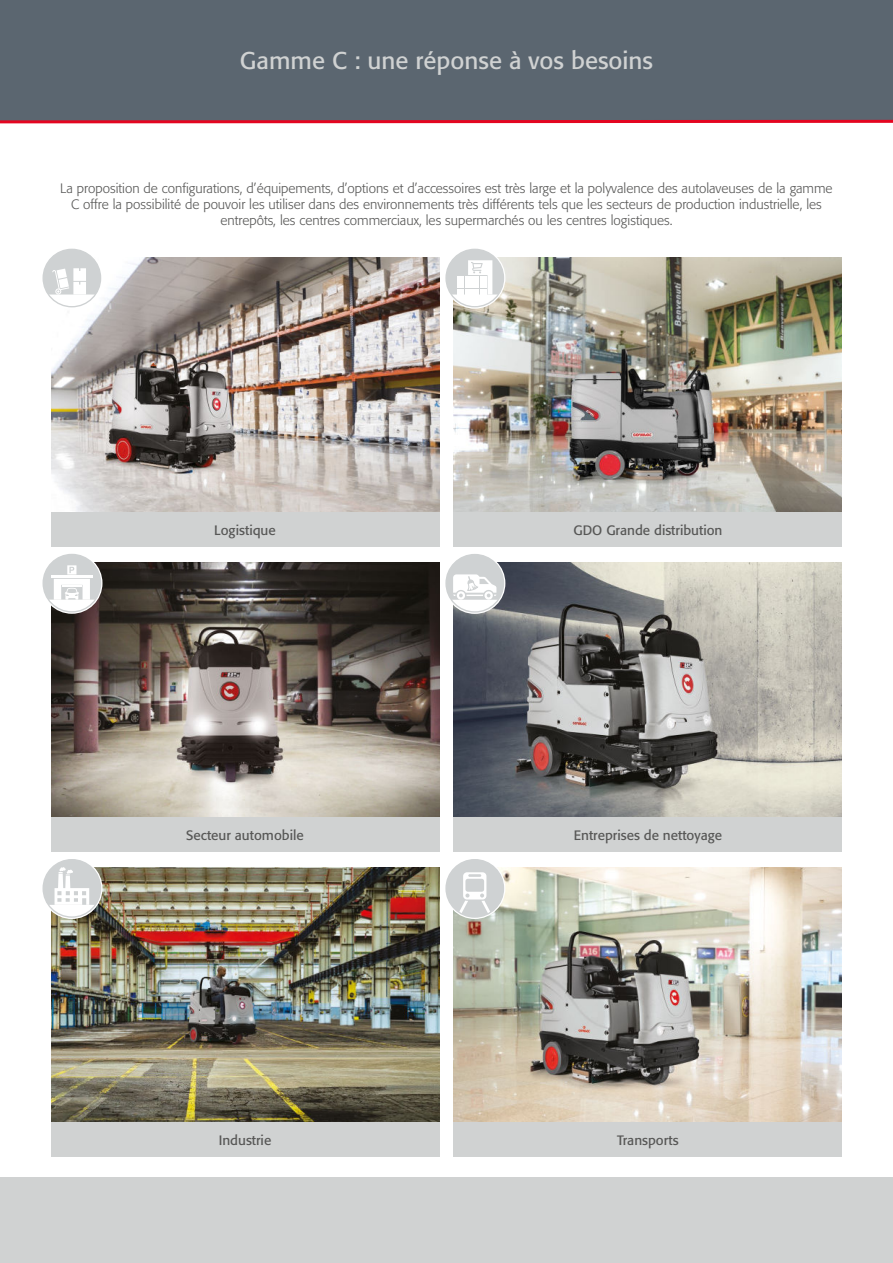
<style>
.page{position:relative;width:893px;height:1263px;background:#fff}
.page>*{position:absolute;margin:0;border:0;box-sizing:border-box;transform-origin:0 0}
.t1{font:24px "Formata";color:#d0d2d2}
.t2{font:300 13.5px/16.2px "Formata";color:#575756;text-align:center}
.t3{font:13.5px "Formata";color:#575756}
</style>
<div class="page">
<img style="left:51px;top:257px;width:388px;height:255px">
<img style="left:454px;top:257px;width:388px;height:255px">
<img style="left:454px;top:867px;width:388px;height:256px">
<img style="left:51px;top:867px;width:388px;height:256px">
<img style="left:51px;top:562px;width:388px;height:255px">
<img style="left:454px;top:562px;width:388px;height:255px">
<svg style="left:444px;top:247px;width:61px;height:62px"></svg>
<div style="left:446px;top:249px;width:57px;height:58px;background:#cfd2d3;border-radius:50%"></div>
<div style="left:445px;top:249px;width:59px;height:58px;border:1px solid #cfd2d3;border-radius:50%"></div>
<svg style="left:451px;top:260px;width:47px;height:47px"></svg>
<svg style="left:41px;top:552px;width:61px;height:62px"></svg>
<div style="left:43px;top:554px;width:58px;height:58px;background:#cfd2d3;border-radius:50%"></div>
<div style="left:43px;top:554px;width:58px;height:58px;border:1px solid #cfd2d3;border-radius:50%"></div>
<svg style="left:48px;top:565px;width:47px;height:47px"></svg>
<svg style="left:41px;top:858px;width:61px;height:61px"></svg>
<div style="left:43px;top:860px;width:58px;height:57px;background:#cfd2d3;border-radius:50%"></div>
<svg style="left:48px;top:867px;width:47px;height:50px"></svg>
<div style="left:43px;top:859px;width:58px;height:59px;border:1px solid #cfd2d3;border-radius:50%"></div>
<svg style="left:444px;top:858px;width:61px;height:61px"></svg>
<div style="left:446px;top:860px;width:57px;height:57px;background:#cfd2d3;border-radius:50%"></div>
<svg style="left:459px;top:872px;width:32px;height:42px"></svg>
<div style="left:445px;top:859px;width:59px;height:59px;border:1px solid #cfd2d3;border-radius:50%"></div>
<div style="left:0;top:1178px;width:893px;height:85px;background:#d0d2d2"></div>
<svg style="left:444px;top:553px;width:61px;height:61px"></svg>
<div style="left:446px;top:554px;width:57px;height:58px;background:#cfd2d3;border-radius:50%"></div>
<div style="left:445px;top:554px;width:59px;height:59px;border:1px solid #cfd2d3;border-radius:50%"></div>
<svg style="left:451px;top:574px;width:47px;height:38px"></svg>
<svg style="left:41px;top:247px;width:61px;height:62px"></svg>
<div style="left:43px;top:249px;width:58px;height:58px;background:#cfd2d3;border-radius:50%"></div>
<div style="left:43px;top:249px;width:58px;height:58px;border:1px solid #cfd2d3;border-radius:50%"></div>
<svg style="left:48px;top:268px;width:47px;height:39px"></svg>
<div style="left:0;top:0;width:893px;height:122px;background:#5b6670"></div>
<svg style="left:0;top:119px;width:893px;height:5px"></svg>
<div style="left:51px;top:512px;width:388px;height:34px;background:#d0d2d2"></div>
<div style="left:454px;top:512px;width:388px;height:34px;background:#d0d2d2"></div>
<div style="left:51px;top:817px;width:388px;height:34px;background:#d0d2d2"></div>
<div style="left:51px;top:1123px;width:388px;height:34px;background:#d0d2d2"></div>
<div style="left:454px;top:817px;width:388px;height:34px;background:#d0d2d2"></div>
<div style="left:454px;top:1123px;width:388px;height:34px;background:#d0d2d2"></div>
<h1 class="t1" style="left:240px;top:48px;width:414px">Gamme C : une réponse à vos besoins</h1>
<p class="t2" style="left:60px;top:181px;width:774px">La proposition de configurations, d’équipements, d’options et d’accessoires est très large et la polyvalence des autolaveuses de la gamme<br>C offre la possibilité de pouvoir les utiliser dans des environnements très différents tels que les secteurs de production industrielle, les entrepôts, les centres commerciaux, les supermarchés ou les centres logistiques.</p>
<p class="t3" style="left:214px;top:522px;width:63px">Logistique</p>
<p class="t3" style="left:573px;top:522px;width:151px">GDO Grande distribution</p>
<p class="t3" style="left:186px;top:828px;width:119px">Secteur automobile</p>
<p class="t3" style="left:219px;top:1133px;width:54px">Industrie</p>
<p class="t3" style="left:574px;top:828px;width:150px">Entreprises de nettoyage</p>
<p class="t3" style="left:617px;top:1133px;width:63px">Transports</p>
</div>
